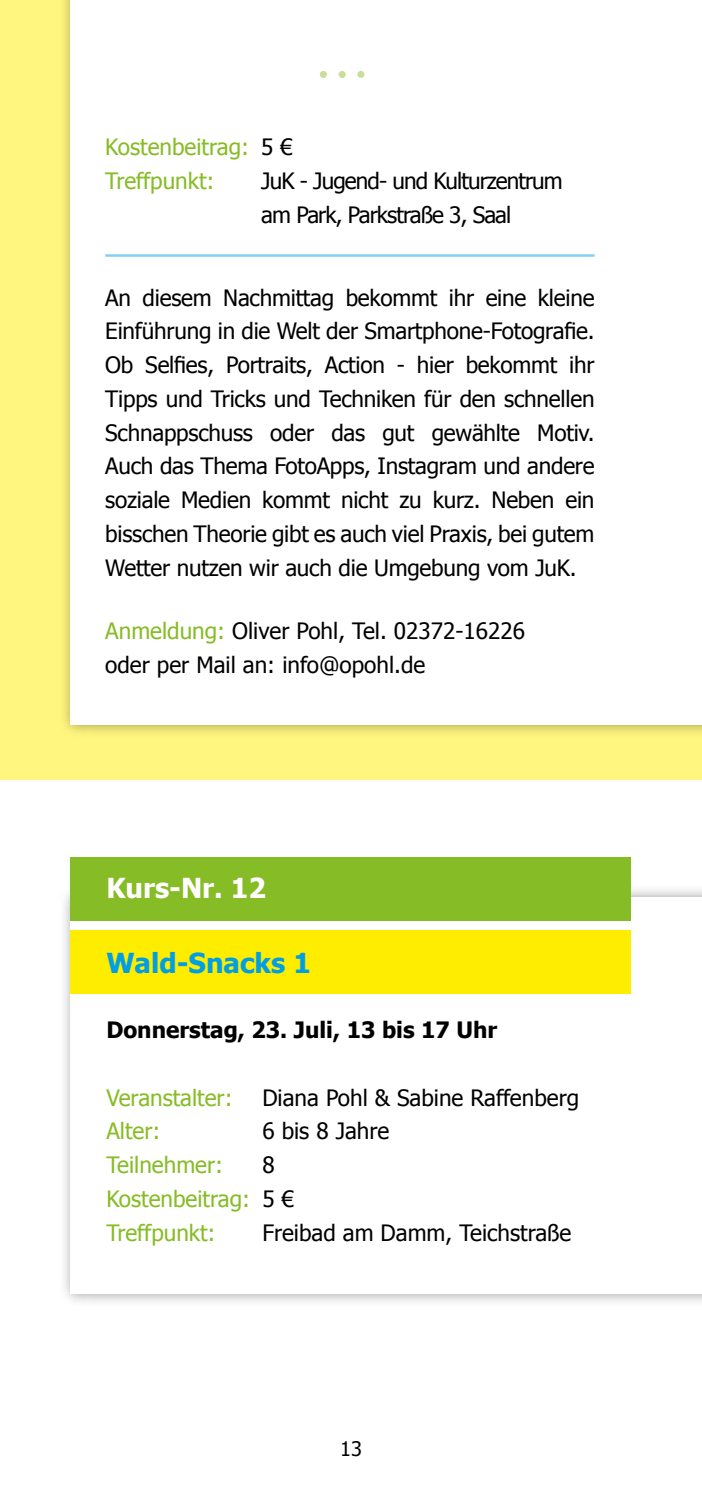
<style>
.page{position:relative;width:702px;height:1489px;background:#fff}
.page>*{position:absolute;margin:0;border:0;box-sizing:border-box;transform-origin:0 0}
.t1{font:700 27.5px "Tahoma";color:#009fe3}
.t2{font:700 27.5px "Tahoma";color:#fff}
.t3{font:22.5px/33.8px "Tahoma";letter-spacing:-.01em;color:#000}
.t4{font:22.5px "Tahoma";color:#86bc25}
.t5{font:22.5px "Tahoma";letter-spacing:-.04em;color:#000}
.t6{font:700 22.5px "Tahoma";color:#000}
.t7{font:20px "Tahoma";color:#000}
.s1{color:#000}
.s2{color:#86bc25}
</style>
<div class="page">
<div style="left:0;top:0;width:702px;height:779px;background:#fff680"></div>
<div style="left:58px;top:0;width:644px;height:737px;background:#000;opacity:.35"></div>
<div style="left:71px;top:0;width:631px;height:725px;background:#fff"></div>
<div style="left:320px;top:71px;width:7px;height:7px;background:#c9de9b;border-radius:50%"></div>
<div style="left:338px;top:71px;width:7px;height:7px;background:#c9de9b;border-radius:50%"></div>
<div style="left:357px;top:71px;width:7px;height:7px;background:#c9de9b;border-radius:50%"></div>
<div style="left:58px;top:884px;width:644px;height:422px;background:#000;opacity:.35"></div>
<div style="left:71px;top:896px;width:631px;height:397px;background:#fff"></div>
<div style="left:71px;top:857px;width:560px;height:63px;background:#86bc25"></div>
<div style="left:71px;top:930px;width:560px;height:64px;background:#ffed00"></div>
<hr style="left:105px;top:254px;width:489px;height:3px;background:#83d0f5">
<p class="t4" style="left:105px;top:132px;width:189px">Kostenbeitrag: <span class="s1">5 €</span></p>
<p class="t4" style="left:105px;top:166px;width:111px">Treffpunkt:</p>
<p class="t5" style="left:261px;top:166px;width:303px">JuK - Jugend- und Kulturzentrum</p>
<p class="t5" style="left:261px;top:200px;width:251px">am Park, Parkstraße 3, Saal</p>
<p class="t3" style="left:105px;top:279px;width:490px">An diesem Nachmittag bekommt ihr eine kleine<br>Einführung in die Welt der Smartphone-Fotografie.</p>
<p class="t3" style="left:105px;top:347px;width:491px;text-align:justify">Ob Selfies, Portraits, Action - hier bekommt ihr Tipps und Tricks und Techniken für den schnellen Schnappschuss oder das gut gewählte Motiv.<br>Auch das Thema FotoApps, Instagram und andere soziale Medien kommt nicht zu kurz. Neben ein bisschen Theorie gibt es auch viel Praxis, bei gutem Wetter nutzen wir auch die Umgebung vom JuK.</p>
<p class="t3" style="left:105px;top:613px;width:421px"><span class="s2">Anmeldung:</span> Oliver Pohl, Tel. 02372-16226</p>
<p class="t3" style="left:105px;top:647px;width:321px">oder per Mail an: info@opohl.de</p>
<p class="t2" style="left:106px;top:868px;width:161px">Kurs-Nr. 12</p>
<p class="t1" style="left:106px;top:943px;width:206px">Wald-Snacks 1</p>
<p class="t6" style="left:106px;top:1014px;width:392px">Donnerstag, 23. Juli, 13 bis 17 Uhr</p>
<p class="t4" style="left:106px;top:1082px;width:128px">Veranstalter:</p>
<p class="t3" style="left:262px;top:1079px;width:318px">Diana Pohl &amp; Sabine Raffenberg</p>
<p class="t4" style="left:106px;top:1116px;width:56px">Alter:</p>
<p class="t3" style="left:262px;top:1113px;width:128px">6 bis 8 Jahre</p>
<p class="t4" style="left:106px;top:1149px;width:118px">Teilnehmer:</p>
<p class="t3" style="left:262px;top:1146px;width:14px">8</p>
<p class="t4" style="left:106px;top:1183px;width:189px">Kostenbeitrag: <span class="s1">5 €</span></p>
<p class="t4" style="left:106px;top:1217px;width:111px">Treffpunkt:</p>
<p class="t3" style="left:262px;top:1214px;width:310px">Freibad am Damm, Teichstraße</p>
<p class="t7" style="left:340px;top:1435px;width:23px">13</p>
</div>
